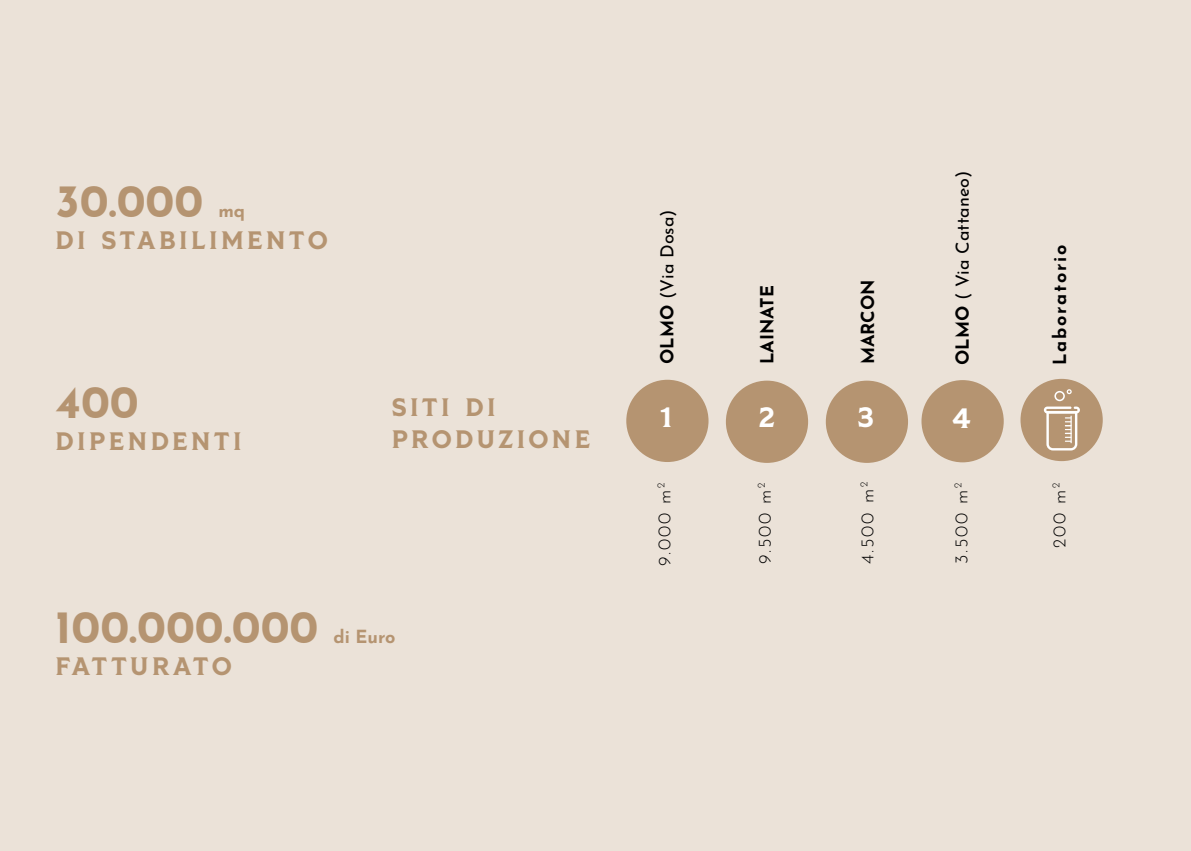
<style>
.page{position:relative;width:1191px;height:851px;background:#fff}
.page>*{position:absolute;margin:0;border:0;box-sizing:border-box;transform-origin:0 0}
.t1{font:700 46px "Josefin Sans";color:#b59471}
.t2{font:700 28px "Tiller";color:#fff}
.t3{font:700 25.2px "Tiller";color:#b59471}
.t4{font:300 18px "Josefin Sans";letter-spacing:.1em;color:#000}
.t5{font:18px "Josefin Sans";color:#000}
.t6{font:700 18px "Josefin Sans";color:#000}
.t7{font:700 18px "Josefin Sans";letter-spacing:.1em;color:#000}
.t8{font:700 18px "Josefin Sans";color:#b59471}
.s1{font-weight:700}
</style>
<div class="page">
<div style="left:0;top:0;width:1191px;height:850px;background:#ebe2d8"></div>
<div style="left:626px;top:379px;width:82px;height:83px;background:#b59471;border-radius:50%"></div>
<div style="left:726px;top:380px;width:82px;height:83px;background:#b59471;border-radius:50%"></div>
<div style="left:826px;top:380px;width:82px;height:83px;background:#b59471;border-radius:50%"></div>
<div style="left:921px;top:380px;width:82px;height:82px;background:#b59471;border-radius:50%"></div>
<div style="left:1020px;top:379px;width:82px;height:82px;background:#b59471;border-radius:50%"></div>
<svg style="left:1043px;top:389px;width:37px;height:61px"></svg>
<h1 class="t1" style="left:56px;top:166px;width:149px">30.000</h1>
<p class="t8" style="left:218px;top:197px;width:28px">mq</p>
<p class="t3" style="left:56px;top:224px;width:16px">DI</p>
<p class="t3" style="left:101px;top:224px;width:19px">STA</p>
<p class="t3" style="left:159px;top:224px;width:40px">BILIMENTO</p>
<h1 class="t1" style="left:56px;top:368px;width:85px">400</h1>
<p class="t3" style="left:56px;top:425px;width:20px">DIPENDENTI</p>
<p class="t3" style="left:392px;top:391px;width:15px">SITI</p>
<p class="t3" style="left:465px;top:391px;width:16px">DI</p>
<p class="t3" style="left:392px;top:423px;width:21px">PRODUZIONE</p>
<h1 class="t1" style="left:56px;top:593px;width:264px">100.000.000</h1>
<p class="t3" style="left:56px;top:650px;width:21px">FATTURATO</p>
<p class="t8" style="left:333px;top:623px;width:63px">di Euro</p>
<p class="t5" style="left:654px;top:364px;width:156px;rotate:-90deg"><span class="s1">OLMO</span> (Via Dosa)</p>
<p class="t6" style="left:754px;top:364px;width:81px;rotate:-90deg">LAINATE</p>
<p class="t6" style="left:854px;top:364px;width:86px;rotate:-90deg">MARCON</p>
<p class="t5" style="left:949px;top:365px;width:196px;rotate:-90deg"><span class="s1">OLMO</span> ( Via Cattaneo)</p>
<p class="t2" style="left:660px;top:399px;width:14px">1</p>
<p class="t2" style="left:758px;top:399px;width:18px">2</p>
<p class="t2" style="left:857px;top:399px;width:18px">3</p>
<p class="t2" style="left:952px;top:400px;width:20px">4</p>
<p class="t7" style="left:1046px;top:365px;width:122px;rotate:-90deg">Laboratorio</p>
<p class="t4" style="left:650px;top:566px;width:85px;rotate:-90deg">9.000 m<sup>2</sup></p>
<p class="t4" style="left:751px;top:564px;width:83px;rotate:-90deg">9.500 m<sup>2</sup></p>
<p class="t4" style="left:853px;top:563px;width:83px;rotate:-90deg">4.500 m<sup>2</sup></p>
<p class="t4" style="left:947px;top:564px;width:83px;rotate:-90deg">3.500 m<sup>2</sup></p>
<p class="t4" style="left:1045px;top:547px;width:67px;rotate:-90deg">200 m<sup>2</sup></p>
</div>
